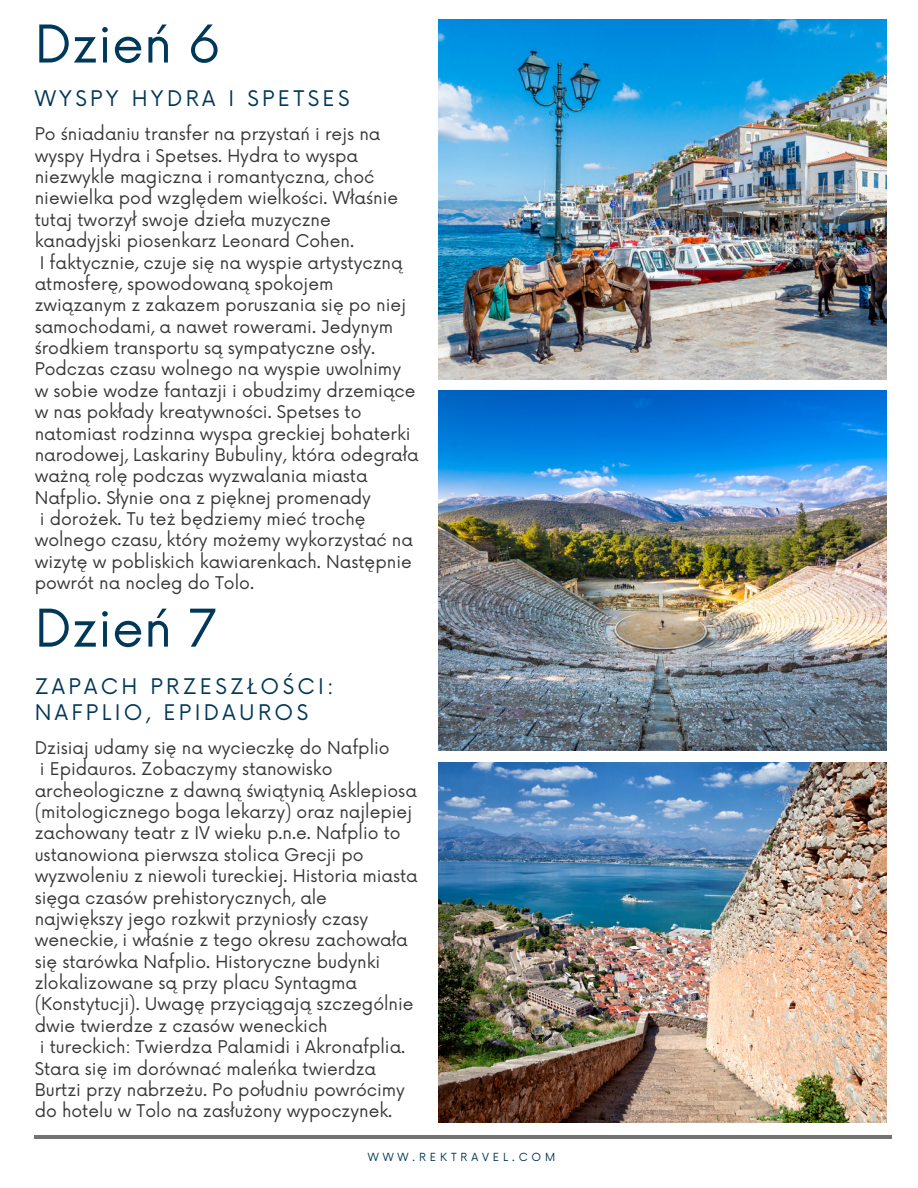
<style>
.page{position:relative;width:918px;height:1188px;background:#fff}
.page>*{position:absolute;margin:0;border:0;box-sizing:border-box;transform-origin:0 0}
.t1{font:50.7px "Now";color:#003859}
.t2{font:21px/25.8px "Now";letter-spacing:.16em;color:#003859}
.t3{font:17.1px "Now";color:#373737}
.t4{font:10.95px "Now";letter-spacing:.36em;color:#003859}
</style>
<div class="page">
<img style="left:439px;top:20px;width:447px;height:360px">
<img style="left:439px;top:391px;width:447px;height:360px">
<img style="left:439px;top:762px;width:447px;height:360px">
<hr style="left:35px;top:1136px;width:857px;height:3px;background:#737373">
<h1 class="t1" style="left:35px;top:3px;width:188px">Dzień 6</h1>
<p class="t2" style="left:35px;top:84px;width:317px">WYSPY HYDRA I SPETSES</p>
<p class="t3" style="left:35px;top:120px;width:347px">Po śniadaniu transfer na przystań i rejs na</p>
<p class="t3" style="left:35px;top:142px;width:325px">wyspy Hydra i Spetses. Hydra to wyspa</p>
<p class="t3" style="left:35px;top:163px;width:341px">niezwykle magiczna i romantyczna, choć</p>
<p class="t3" style="left:35px;top:184px;width:365px">niewielka pod względem wielkości. Właśnie</p>
<p class="t3" style="left:35px;top:206px;width:298px">tutaj tworzył swoje dzieła muzyczne</p>
<p class="t3" style="left:35px;top:227px;width:321px">kanadyjski piosenkarz Leonard Cohen.</p>
<p class="t3" style="left:40px;top:249px;width:364px">I faktycznie, czuje się na wyspie artystyczną</p>
<p class="t3" style="left:35px;top:270px;width:300px">atmosferę, spowodowaną spokojem</p>
<p class="t3" style="left:35px;top:291px;width:373px">związanym z zakazem poruszania się po niej</p>
<p class="t3" style="left:35px;top:313px;width:360px">samochodami, a nawet rowerami. Jedynym</p>
<p class="t3" style="left:35px;top:334px;width:342px">środkiem transportu są sympatyczne osły.</p>
<p class="t3" style="left:35px;top:355px;width:368px">Podczas czasu wolnego na wyspie uwolnimy</p>
<p class="t3" style="left:35px;top:377px;width:382px">w sobie wodze fantazji i obudzimy drzemiące</p>
<p class="t3" style="left:35px;top:398px;width:328px">w nas pokłady kreatywności. Spetses to</p>
<p class="t3" style="left:35px;top:420px;width:377px">natomiast rodzinna wyspa greckiej bohaterki</p>
<p class="t3" style="left:35px;top:441px;width:386px">narodowej, Laskariny Bubuliny, która odegrała</p>
<p class="t3" style="left:35px;top:462px;width:335px">ważną rolę podczas wyzwalania miasta</p>
<p class="t3" style="left:35px;top:484px;width:338px">Nafplio. Słynie ona z pięknej promenady</p>
<p class="t3" style="left:40px;top:505px;width:327px">i dorożek. Tu też będziemy mieć trochę</p>
<p class="t3" style="left:35px;top:526px;width:380px">wolnego czasu, który możemy wykorzystać na</p>
<p class="t3" style="left:35px;top:548px;width:379px">wizytę w pobliskich kawiarenkach. Następnie</p>
<p class="t3" style="left:35px;top:569px;width:221px">powrót na nocleg do Tolo.</p>
<h1 class="t1" style="left:35px;top:587px;width:184px">Dzień 7</h1>
<p class="t2" style="left:35px;top:672px;width:301px">ZAPACH PRZESZŁOŚCI:<br>NAFPLIO, EPIDAUROS</p>
<p class="t3" style="left:35px;top:734px;width:357px">Dzisiaj udamy się na wycieczkę do Nafplio</p>
<p class="t3" style="left:40px;top:755px;width:294px">i Epidauros. Zobaczymy stanowisko</p>
<p class="t3" style="left:35px;top:777px;width:384px">archeologiczne z dawną świątynią Asklepiosa</p>
<p class="t3" style="left:35px;top:798px;width:379px">(mitologicznego boga lekarzy) oraz najlepiej</p>
<p class="t3" style="left:35px;top:819px;width:368px">zachowany teatr z IV wieku p.n.e. Nafplio to</p>
<p class="t3" style="left:35px;top:841px;width:331px">ustanowiona pierwsza stolica Grecji po</p>
<p class="t3" style="left:35px;top:862px;width:385px">wyzwoleniu z niewoli tureckiej. Historia miasta</p>
<p class="t3" style="left:35px;top:884px;width:294px">sięga czasów prehistorycznych, ale</p>
<p class="t3" style="left:35px;top:905px;width:335px">największy jego rozkwit przyniosły czasy</p>
<p class="t3" style="left:35px;top:926px;width:374px">weneckie, i właśnie z tego okresu zachowała</p>
<p class="t3" style="left:35px;top:948px;width:347px">się starówka Nafplio. Historyczne budynki</p>
<p class="t3" style="left:35px;top:969px;width:324px">zlokalizowane są przy placu Syntagma</p>
<p class="t3" style="left:35px;top:990px;width:380px">(Konstytucji). Uwagę przyciągają szczególnie</p>
<p class="t3" style="left:35px;top:1012px;width:295px">dwie twierdze z czasów weneckich</p>
<p class="t3" style="left:40px;top:1033px;width:367px">i tureckich: Twierdza Palamidi i Akronafplia.</p>
<p class="t3" style="left:35px;top:1055px;width:343px">Stara się im dorównać maleńka twierdza</p>
<p class="t3" style="left:35px;top:1076px;width:372px">Burtzi przy nabrzeżu. Po południu powrócimy</p>
<p class="t3" style="left:35px;top:1097px;width:359px">do hotelu w Tolo na zasłużony wypoczynek.</p>
<p class="t4" style="left:368px;top:1149px;width:189px">WWW.REKTRAVEL.COM</p>
</div>
